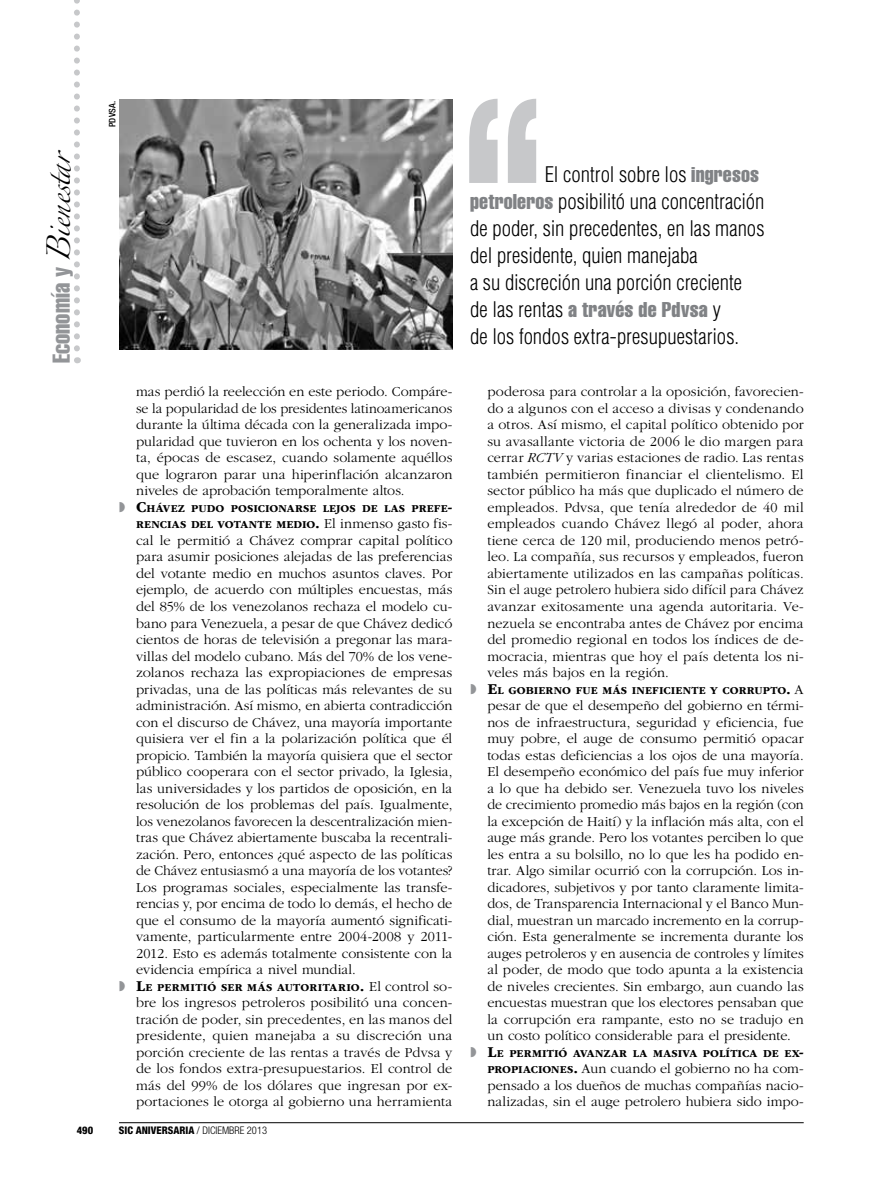
<style>
.page{position:relative;width:876px;height:1183px;background:#fff}
.page>*{position:absolute;margin:0;border:0;box-sizing:border-box;transform-origin:0 0}
.t1{font:900 condensed 225px "Helvetica Neue LT Std";color:#c7c8ca;scale:.75 1}
.t2{font:24px "Helvetica LT Std Comp";color:#939598}
.t3{font:300 condensed 21px/27px "Helvetica LT Std";color:#000}
.t4{font:21px "Helvetica LT Std Comp";letter-spacing:.005em;color:#808285}
.t5{font:300 14.25px/16.5px "ITC Garamond Std";letter-spacing:.005em;color:#000;text-align:justify}
.t6{font:700 10.95px/16.5px "ITC Garamond Std";letter-spacing:.01em;color:#000}
.t7{font:800 condensed 10.5px "Helvetica Neue LT Std";color:#000}
.t8{font:500 condensed 9px "Helvetica Neue LT Std";color:#000}
.s1{font-family:"Zapfino";font-size:21px;color:#000}
.s2{font-size:15.75px}
.s3{font-weight:300;font-size:14.25px}
.s4{font-family:"Helvetica Neue";font-weight:300}
.s5{font-family:"Helvetica LT Std Comp";font-weight:400;font-stretch:normal;color:#808285}
.s6{font-family:"Helvetica LT Std";font-weight:300;font-stretch:condensed;color:#000}
.s7{font-style:italic}
.s8{font-weight:700;font-size:10.95px}
.s9{font-weight:700;font-size:15.75px}
</style>
<div class="page">
<svg style="left:74px;top:0;width:6px;height:348px"></svg>
<img style="left:119px;top:99px;width:333px;height:251px">
<hr style="left:119px;top:1122px;width:685px;height:1px;background:#000">
<h2 class="t2" style="left:46px;top:363px;width:215px;rotate:-90deg">Economía y <span class="s1">Bienestar</span></h2>
<p class="t8" style="left:107px;top:127px;width:28px;rotate:-90deg">PDVSA.</p>
<p class="t5" style="left:136px;top:383px;width:318px">mas perdió la reelección en este periodo. Compáre&shy;se la popularidad de los presidentes latinoamericanos durante la última década con la generalizada impo&shy;pularidad que tuvieron en los ochenta y los noven&shy;ta, épocas de escasez, cuando solamente aquéllos que lograron parar una hiperinflación alcanzaron niveles de aprobación temporalmente altos.</p>
<p class="t6" style="left:136px;top:500px;width:318px"><span class="s2">C</span>HÁVEZ PUDO POSICIONARSE LEJOS DE LAS PREFE<span class="s2">-<br></span>RENCIAS DEL VOTANTE MEDIO<span class="s2">.</span> <span class="s3">El inmenso gasto fis-</span></p>
<p class="t5" style="left:136px;top:532px;width:318px">cal le permitió a Chávez comprar capital político para asumir posiciones alejadas de las preferencias del votante medio en muchos asuntos claves. Por ejemplo, de acuerdo con múltiples encuestas, más del 85% de los venezolanos rechaza el modelo cu&shy;bano para Venezuela, a pesar de que Chávez dedicó cientos de horas de televisión a pregonar las mara&shy;villas del modelo cubano. Más del 70% de los vene&shy;zolanos rechaza las expropiaciones de empresas privadas, una de las políticas más relevantes de su administración. Así mismo, en abierta contradicción con el discurso de Chávez, una mayoría importante quisiera ver el fin a la polarización política que él propicio. También la mayoría quisiera que el sector público cooperara con el sector privado, la Iglesia, las universidades y los partidos de oposición, en la resolución de los problemas del país. Igualmente, los venezolanos favorecen la descentralización mien&shy;tras que Chávez abiertamente buscaba la recentrali&shy;zación. Pero, entonces ¿qué aspecto de las políticas de Chávez entusiasmó a una mayoría de los votantes?<br>Los programas sociales, especialmente las transfe&shy;rencias y, por encima de todo lo demás, el hecho de que el consumo de la mayoría aumentó significati&shy;vamente, particularmente entre 2004-2008 y 2011- 2012. Esto es además totalmente consistente con la evidencia empírica a nivel mundial.</p>
<p class="t6" style="left:136px;top:978px;width:318px"><span class="s2">L</span>E PERMITIÓ SER MÁS AUTORITARIO<span class="s2">.</span> <span class="s3">El control so-</span></p>
<p class="t5" style="left:136px;top:994px;width:318px">bre los ingresos petroleros posibilitó una concen&shy;tración de poder, sin precedentes, en las manos del presidente, quien manejaba a su discreción una porción creciente de las rentas a través de Pdvsa y de los fondos extra-presupuestarios. El control de más del 99% de los dólares que ingresan por ex&shy;portaciones le otorga al gobierno una herramienta</p>
<p class="t7" style="left:77px;top:1123px;width:18px">490</p>
<p class="t7" style="left:119px;top:1123px;width:150px">SIC ANIVERSARIA <span class="s4">/ DICIEMBRE 2013</span></p>
<h1 class="t1" style="left:462px;top:41px;width:110px">“</h1>
<h3 class="t3" style="left:470px;top:161px;width:296px;text-indent:75px">El control sobre los <span class="s5">ingresos petroleros</span> posibilitó una concentración de poder, sin precedentes, en las manos del presidente, quien manejaba<br>a su discreción una porción creciente</h3>
<h3 class="t4" style="left:470px;top:296px;width:252px"><span class="s6">de las rentas</span> a través de Pdvsa <span class="s6">y</span></h3>
<h3 class="t3" style="left:470px;top:323px;width:271px">de los fondos extra-presupuestarios.</h3>
<p class="t5" style="left:487px;top:383px;width:318px">poderosa para controlar a la oposición, favorecien&shy;do a algunos con el acceso a divisas y condenando a otros. Así mismo, el capital político obtenido por su avasallante victoria de 2006 le dio margen para cerrar <span class="s7">RCTV</span> y varias estaciones de radio. Las rentas también permitieron financiar el clientelismo. El sector público ha más que duplicado el número de empleados. Pdvsa, que tenía alrededor de 40 mil empleados cuando Chávez llegó al poder, ahora tiene cerca de 120 mil, produciendo menos petró&shy;leo. La compañía, sus recursos y empleados, fueron abiertamente utilizados en las campañas políticas.<br>Sin el auge petrolero hubiera sido difícil para Chávez avanzar exitosamente una agenda autoritaria. Ve&shy;nezuela se encontraba antes de Chávez por encima del promedio regional en todos los índices de de&shy;mocracia, mientras que hoy el país detenta los ni&shy;veles más bajos en la región.</p>
<p class="t6" style="left:487px;top:681px;width:318px"><span class="s2">E</span>L GOBIERNO FUE MÁS INEFICIENTE Y CORRUPTO<span class="s2">.</span> <span class="s3">A</span></p>
<p class="t5" style="left:487px;top:697px;width:318px">pesar de que el desempeño del gobierno en térmi&shy;nos de infraestructura, seguridad y eficiencia, fue muy pobre, el auge de consumo permitió opacar todas estas deficiencias a los ojos de una mayoría.<br>El desempeño económico del país fue muy inferior a lo que ha debido ser. Venezuela tuvo los niveles de crecimiento promedio más bajos en la región (con la excepción de Haití) y la inflación más alta, con el auge más grande. Pero los votantes perciben lo que les entra a su bolsillo, no lo que les ha podido en&shy;trar. Algo similar ocurrió con la corrupción. Los in&shy;dicadores, subjetivos y por tanto claramente limita&shy;dos, de Transparencia Internacional y el Banco Mun&shy;dial, muestran un marcado incremento en la corrup&shy;ción. Esta generalmente se incrementa durante los auges petroleros y en ausencia de controles y límites al poder, de modo que todo apunta a la existencia de niveles crecientes. Sin embargo, aun cuando las encuestas muestran que los electores pensaban que la corrupción era rampante, esto no se tradujo en un costo político considerable para el presidente.</p>
<p class="t6" style="left:487px;top:1044px;width:318px"><span class="s2">L</span>E PERMITIÓ AVANZAR LA MASIVA POLÍTICA DE EX<span class="s2">-</span></p>
<p class="t5" style="left:487px;top:1060px;width:318px"><span class="s8">PROPIACIONES</span><span class="s9">.</span> Aun cuando el gobierno no ha com&shy;pensado a los dueños de muchas compañías nacio&shy;nalizadas, sin el auge petrolero hubiera sido impo-</p>
</div>
